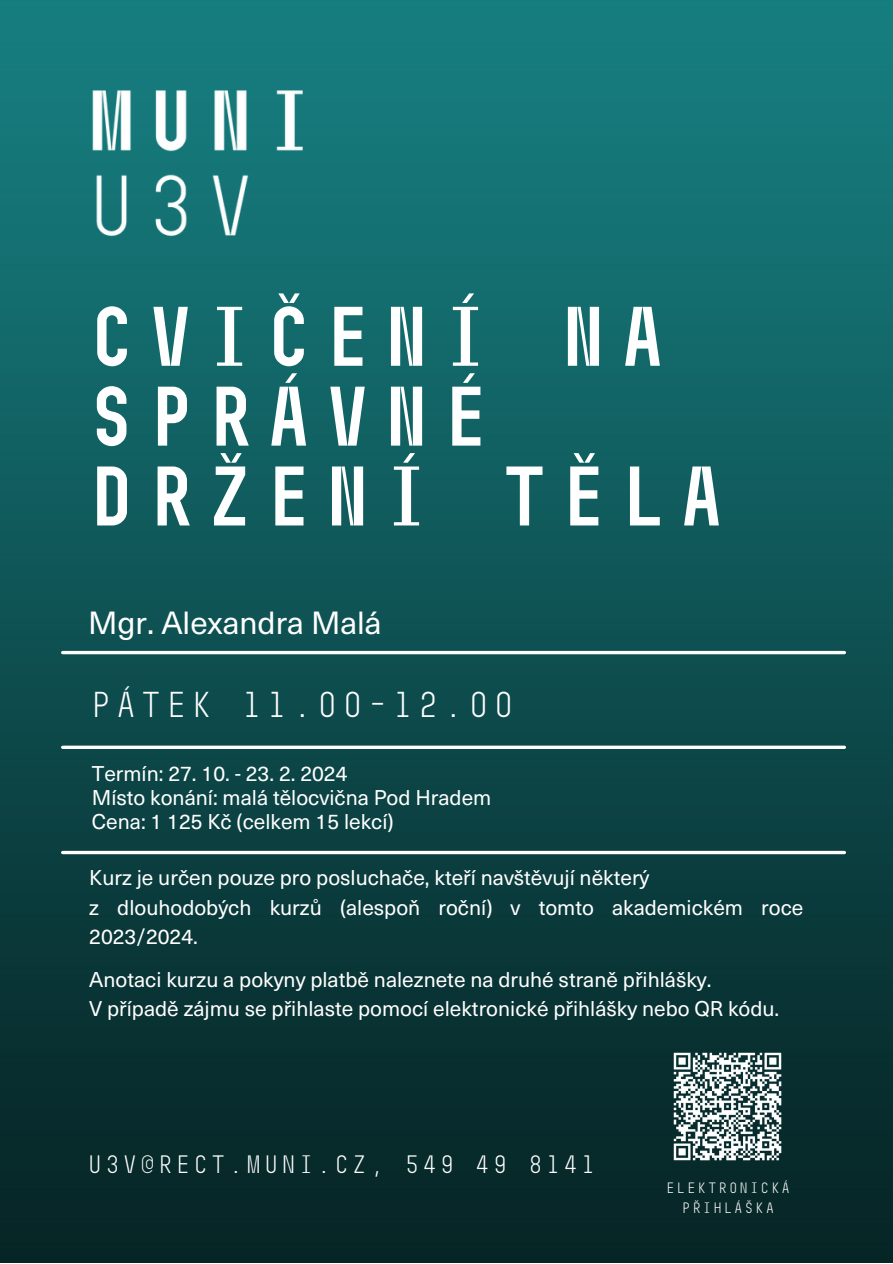
<style>
.page{position:relative;width:893px;height:1264px;background:#fff}
.page>*{position:absolute;margin:0;border:0;box-sizing:border-box;transform-origin:0 0}
.t1{font:700 84.15px/79.8px "Muni";color:#fff}
.t2{font:36px "Muni";color:#fff}
.t3{font:31.5px "Neue Haas Unica Pro";color:#fff}
.t4{font:25.2px "Muni";color:#fff}
.t5{font:21px/29.7px "Neue Haas Unica Pro";color:#fff}
.t6{font:15px/20.2px "Muni";color:#fff;text-align:center}
</style>
<div class="page">
<img style="left:0;top:0;width:892px;height:1262px">
<hr style="left:63px;top:651px;width:781px;height:3px;background:#fff">
<svg style="left:63px;top:745px;width:781px;height:4px"></svg>
<svg style="left:63px;top:850px;width:781px;height:4px"></svg>
<img style="left:55px;top:53px;width:284px;height:219px">
<img style="left:670px;top:1048px;width:115px;height:116px">
<p class="t1" style="left:82px;top:296px;width:650px">CVIČENÍ NA<br>SPRÁVNÉ<br>DRŽENÍ TĚLA</p>
<p class="t3" style="left:88px;top:597px;width:295px">Mgr. Alexandra Malá</p>
<p class="t2" style="left:88px;top:683px;width:430px">PÁTEK 11.00-12.00</p>
<p class="t5" style="left:92px;top:757px;width:257px">Termín: 27. 10. - 23. 2. 2024</p>
<p class="t5" style="left:92px;top:781px;width:401px">Místo konání: malá tělocvična Pod Hradem</p>
<p class="t5" style="left:92px;top:805px;width:303px">Cena: 1 125 Kč (celkem 15 lekcí)</p>
<p class="t5" style="left:89px;top:861px;width:561px">Kurz je určen pouze pro posluchače, kteří navštěvují některý</p>
<p class="t5" style="left:89px;top:891px;width:715px">z dlouhodobých kurzů (alespoň roční) v tomto akademickém roce<br>2023/2024.</p>
<p class="t5" style="left:89px;top:963px;width:623px">Anotaci kurzu a pokyny platbě naleznete na druhé straně přihlášky.</p>
<p class="t5" style="left:89px;top:992px;width:691px">V případě zájmu se přihlaste pomocí elektronické přihlášky nebo QR kódu.</p>
<p class="t4" style="left:86px;top:1148px;width:512px">U3V@RECT.MUNI.CZ, 549 49 8141</p>
<p class="t6" style="left:665px;top:1177px;width:127px">ELEKTRONICKÁ<br>PŘIHLÁŠKA</p>
</div>
